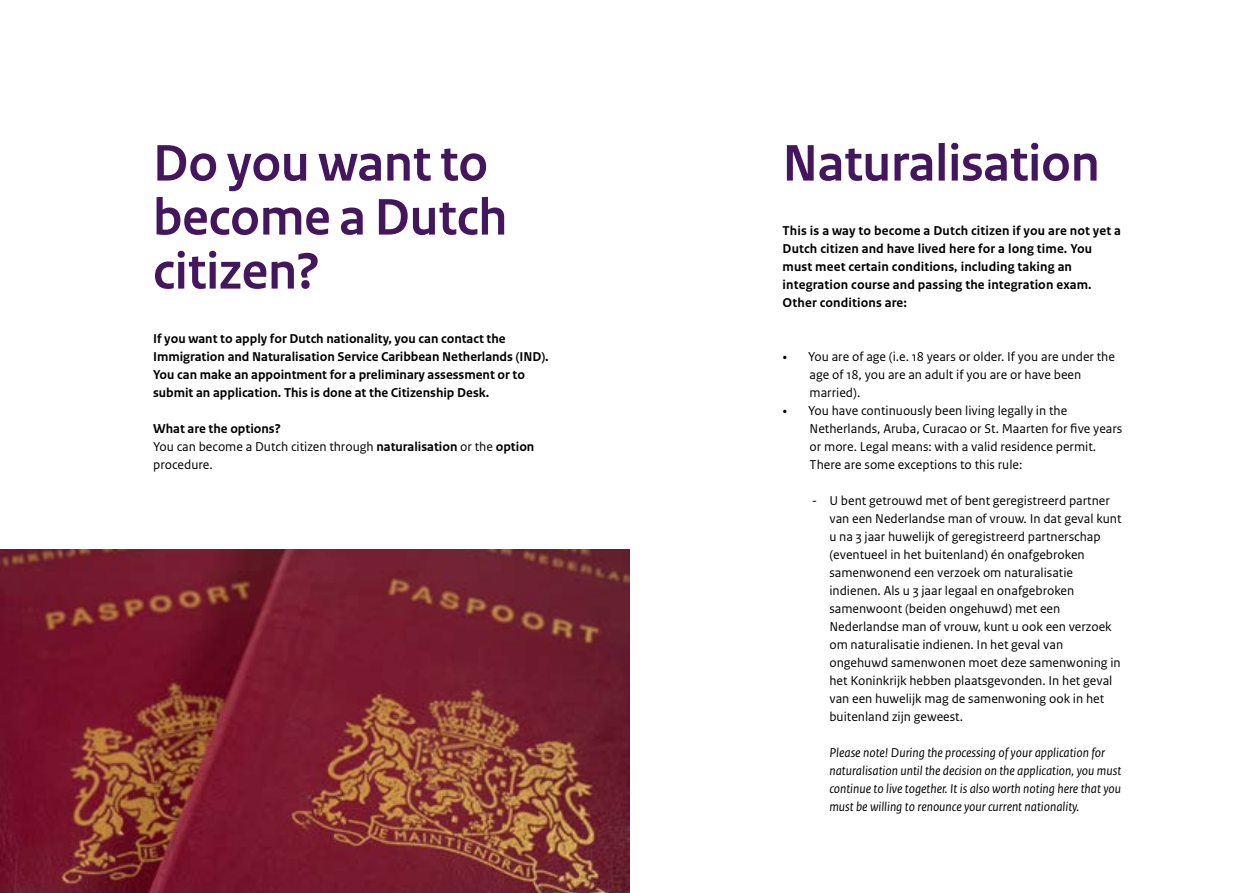
<style>
.page{position:relative;width:1259px;height:893px;background:#fff}
.page>*{position:absolute;margin:0;border:0;box-sizing:border-box;transform-origin:0 0}
.t1{font:700 54px/54px "Rijksoverheid Sans Heading";color:#44165d}
.t2{font:13.5px/18px "Rijksoverheid Sans Text";color:#000}
.t3{font:700 13.5px/18px "Rijksoverheid Sans Text";color:#000}
.t4{font:italic 13.5px/18px "Rijksoverheid Sans Text";color:#000}
.s1{font-weight:700}
.s2{font-family:"Rijksoverheid Serif"}
</style>
<div class="page">
<img style="left:0;top:549px;width:629px;height:344px">
<h1 class="t1" style="left:153px;top:137px;width:355px">Do you want to become a Dutch citizen?</h1>
<p class="t3" style="left:153px;top:329px;width:397px">If you want to apply for Dutch nationality, you can contact the Immigration and Naturalisation Service Caribbean Netherlands (IND).<br>You can make an appointment for a preliminary assessment or to submit an application. This is done at the Citizenship Desk.</p>
<p class="t2" style="left:153px;top:419px;width:383px"><span class="s1">What are the options?<br></span>You can become a Dutch citizen through <span class="s1">naturalisation</span> or the <span class="s1">option </span>procedure.</p>
<h1 class="t1" style="left:782px;top:137px;width:318px">Naturalisation</h1>
<p class="t3" style="left:782px;top:221px;width:340px">This is a way to become a Dutch citizen if you are not yet a Dutch citizen and have lived here for a long time. You must meet certain conditions, including taking an integration course and passing the integration exam.<br>Other conditions are:</p>
<p class="t2" style="left:809px;top:347px;width:307px;text-indent:-27px"><span class="s2">•</span> You are of age (i.e. 18 years or older. If you are under the age of 18, you are an adult if you are or have been married).</p>
<p class="t2" style="left:809px;top:401px;width:314px;text-indent:-27px"><span class="s2">•</span> You have continuously been living legally in the Netherlands, Aruba, Curacao or St. Maarten for five years or more. Legal means: with a valid residence permit.<br>There are some exceptions to this rule:</p>
<p class="t2" style="left:829px;top:491px;width:294px;text-indent:-17px"><span class="s2">-</span> U bent getrouwd met of bent geregistreerd partner van een Nederlandse man of vrouw. In dat geval kunt u na 3 jaar huwelijk of geregistreerd partnerschap (eventueel in het buitenland) én onafgebroken samenwonend een verzoek om naturalisatie indienen. Als u 3 jaar legaal en onafgebroken samenwoont (beiden ongehuwd) met een Nederlandse man of vrouw, kunt u ook een verzoek om naturalisatie indienen. In het geval van ongehuwd samenwonen moet deze samenwoning in het Koninkrijk hebben plaatsgevonden. In het geval van een huwelijk mag de samenwoning ook in het buitenland zijn geweest.</p>
<p class="t4" style="left:829px;top:743px;width:293px">Please note! During the processing of your application for naturalisation until the decision on the application, you must continue to live together. It is also worth noting here that you must be willing to renounce your current nationality.</p>
</div>
